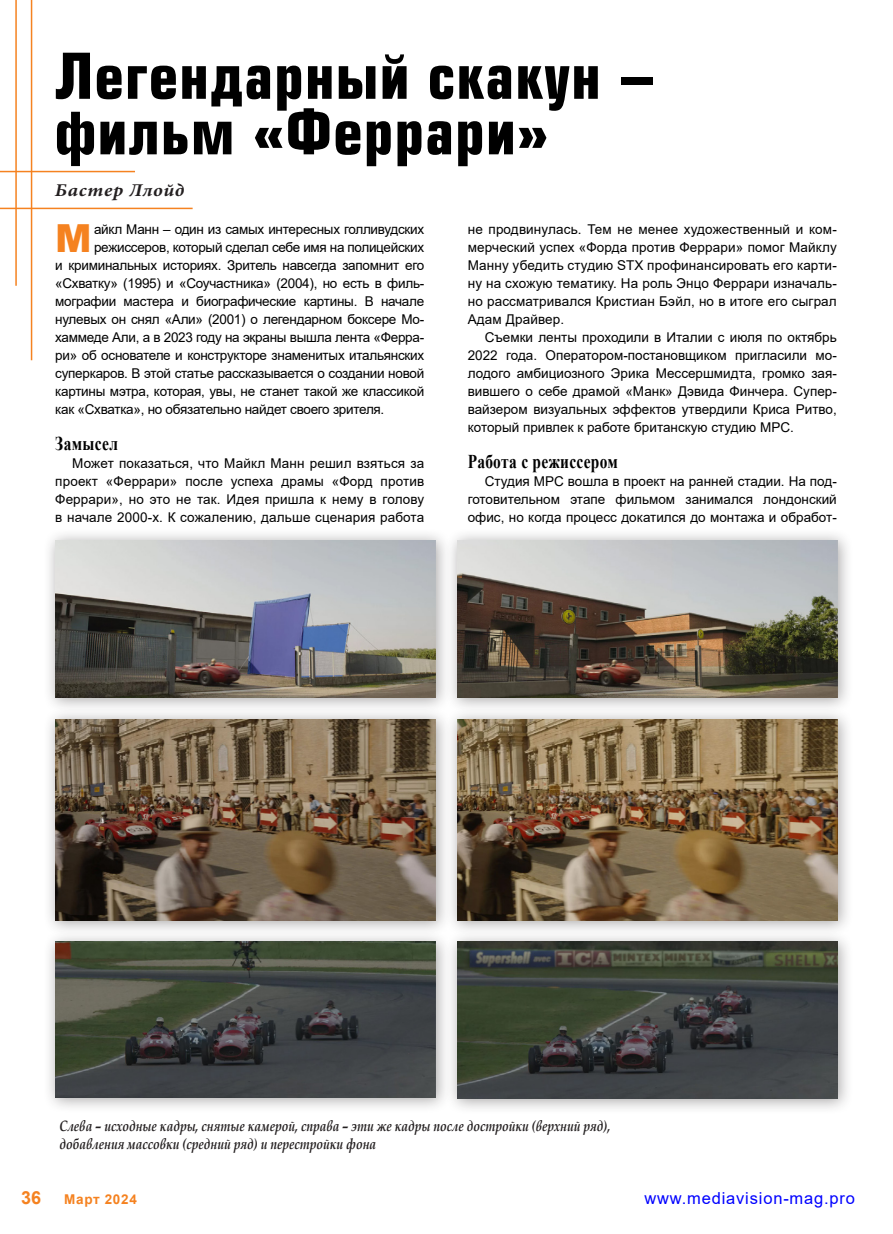
<style>
.page{position:relative;width:893px;height:1234px;background:#fff}
.page>*{position:absolute;margin:0;border:0;box-sizing:border-box;transform-origin:0 0}
.Название_стат{font:700 61.5px/55.5px "Europe Cond";letter-spacing:.02em;color:#000}
.Text{font:900 38.7px "Arial";color:#f58220}
.Zag1{font:700 19.5px "Times New Roman";letter-spacing:.02em;color:#000;scale:.79 1}
.Автор1{font:italic 700 18px "Minion Pro";letter-spacing:.035em;color:#231f20;scale:1.1 1}
.t1{font:700 18px "Arial";color:#f58220}
.t2{font:16.5px "Arial";letter-spacing:.05em;color:#00f}
.Рисунок{font:italic 700 15px/18px "Book Antiqua";color:#231f20;scale:.8 1}
.Text-2{font:13.5px/18px "Arial";letter-spacing:-.02em;color:#000;text-align:justify}
.t3{font:700 13.5px "Arial";letter-spacing:.05em;color:#f58220}
</style>
<div class="page">
<hr style="left:31px;top:0;width:1px;height:360px;background:#f58220">
<hr style="left:0;top:208px;width:193px;height:1px;background:#f58220">
<hr style="left:15px;top:0;width:2px;height:286px;background:#f58220">
<hr style="left:0;top:171px;width:135px;height:1px;background:#f58220">
<div style="left:43px;top:528px;width:409px;height:185px;background:#231f20;opacity:.4"></div>
<img style="left:55px;top:540px;width:381px;height:157px">
<div style="left:445px;top:528px;width:409px;height:185px;background:#231f20;opacity:.4"></div>
<img style="left:457px;top:540px;width:381px;height:157px">
<div style="left:43px;top:706px;width:409px;height:230px;background:#231f20;opacity:.4"></div>
<img style="left:55px;top:719px;width:381px;height:201px">
<div style="left:445px;top:706px;width:409px;height:230px;background:#231f20;opacity:.4"></div>
<img style="left:457px;top:719px;width:381px;height:201px">
<div style="left:43px;top:929px;width:409px;height:184px;background:#231f20;opacity:.4"></div>
<img style="left:55px;top:941px;width:381px;height:156px">
<div style="left:445px;top:929px;width:409px;height:185px;background:#231f20;opacity:.4"></div>
<img style="left:457px;top:941px;width:381px;height:157px">
<p class="Название_стат" style="left:55px;top:47px;width:602px">Легендарный скакун – фильм «Феррари»</p>
<p class="Автор1" style="left:55px;top:178px;width:119px">Бастер Ллойд</p>
<p class="Text" style="left:55px;top:210px;width:38px">М</p>
<p class="Text-2" style="left:94px;top:220px;width:332px">айкл Манн – один из самых интересных голливудских</p>
<p class="Text-2" style="left:94px;top:238px;width:332px">режиссеров, который сделал себе имя на полицейских</p>
<p class="Text-2" style="left:55px;top:256px;width:370px">и криминальных историях. Зритель навсегда запомнит его</p>
<p class="Text-2" style="left:55px;top:274px;width:370px">«Схватку» (1995) и «Соучастника» (2004), но есть в филь-</p>
<p class="Text-2" style="left:55px;top:292px;width:371px">мографии мастера и биографические картины. В начале</p>
<p class="Text-2" style="left:55px;top:310px;width:370px">нулевых он снял «Али» (2001) о легендарном боксере Мо-</p>
<p class="Text-2" style="left:55px;top:328px;width:370px">хаммеде Али, а в 2023 году на экраны вышла лента «Ферра-</p>
<p class="Text-2" style="left:55px;top:346px;width:370px">ри» об основателе и конструкторе знаменитых итальянских</p>
<p class="Text-2" style="left:55px;top:364px;width:370px">суперкаров. В этой статье рассказывается о создании новой</p>
<p class="Text-2" style="left:55px;top:382px;width:370px">картины мэтра, которая, увы, не станет такой же классикой</p>
<p class="Text-2" style="left:55px;top:400px;width:331px">как «Схватка», но обязательно найдет своего зрителя.</p>
<p class="Zag1" style="left:55px;top:429px;width:81px">Замысел</p>
<p class="Text-2" style="left:55px;top:454px;width:370px;text-indent:17px">Может показаться, что Майкл Манн решил взяться за проект «Феррари» после успеха драмы «Форд против Феррари», но это не так. Идея пришла к нему в голову в начале 2000-х. К сожалению, дальше сценария работа</p>
<p class="Text-2" style="left:468px;top:220px;width:371px">не продвинулась. Тем не менее художественный и ком&shy;мерческий успех «Форда против Феррари» помог Майклу Манну убедить студию STX профинансировать его карти&shy;ну на схожую тематику. На роль Энцо Феррари изначаль&shy;но рассматривался Кристиан Бэйл, но в итоге его сыграл Адам Драйвер.</p>
<p class="Text-2" style="left:468px;top:328px;width:371px;text-indent:17px">Съемки ленты проходили в Италии с июля по октябрь 2022 года. Оператором-постановщиком пригласили мо&shy;лодого амбициозного Эрика Мессершмидта, громко зая&shy;вившего о себе драмой «Манк» Дэвида Финчера. Супер&shy;вайзером визуальных эффектов утвердили Криса Ритво, который привлек к работе британскую студию MPC.</p>
<p class="Zag1" style="left:468px;top:447px;width:192px">Работа с режиссером</p>
<p class="Text-2" style="left:468px;top:472px;width:371px;text-indent:17px">Студия MPC вошла в проект на ранней стадии. На под&shy;готовительном этапе фильмом занимался лондонский офис, но когда процесс докатился до монтажа и обработ-</p>
<p class="Рисунок" style="left:60px;top:1116px;width:690px">Слева – исходные кадры, снятые камерой, справа – эти же кадры после достройки (верхний ряд), добавления массовки (средний ряд) и перестройки фона</p>
<h3 class="t1" style="left:21px;top:1184px;width:22px">36</h3>
<p class="t3" style="left:64px;top:1189px;width:74px">Март 2024</p>
<p class="t2" style="left:644px;top:1186px;width:212px">www.mediavision-mag.pro</p>
</div>
